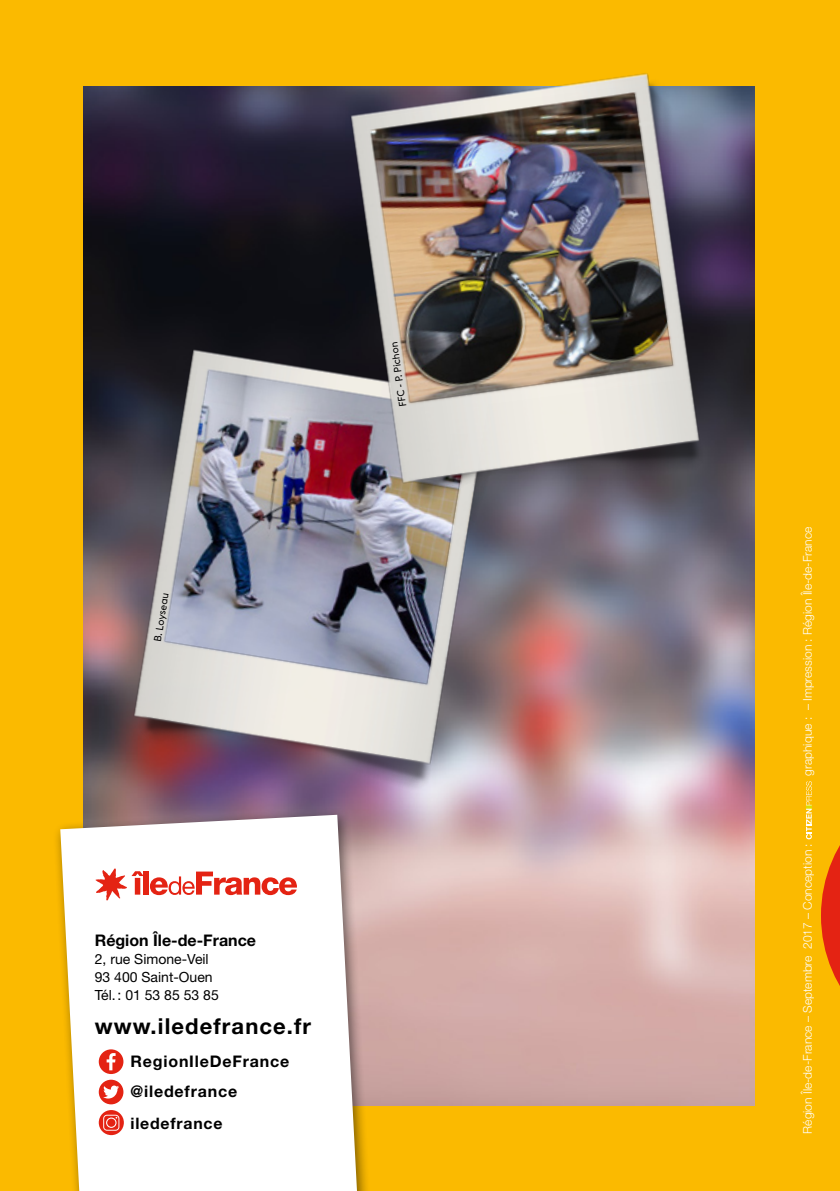
<style>
.page{position:relative;width:840px;height:1191px;background:#fff}
.page>*{position:absolute;margin:0;border:0;box-sizing:border-box;transform-origin:0 0}
.t1{font:700 22px "Helvetica Neue LT Std";letter-spacing:.05em;color:#000}
.t2{font:700 16px "Helvetica Neue LT Std";letter-spacing:.05em;color:#000}
.t3{font:700 16px "Helvetica Neue LT Std";color:#000}
.t4{font:700 15.8px "Helvetica Neue LT Std";letter-spacing:.05em;color:#000}
.t5{font:14px/18px "Helvetica Neue LT Std";color:#000}
.t6{font:300 12px "Helvetica Neue LT Std";color:#fff}
.t7{font:10px "Euclid Flex";color:#000}
</style>
<div class="page">
<div style="left:0;top:0;width:839px;height:1191px;background:#fbba00"></div>
<svg style="left:821px;top:847px;width:18px;height:137px"></svg>
<svg style="left:806px;top:781px;width:5px;height:58px"></svg>
<img style="left:83px;top:86px;width:671px;height:1020px">
<img style="left:103px;top:315px;width:438px;height:493px">
<img style="left:321px;top:73px;width:434px;height:475px">
<div style="left:53px;top:807px;width:319px;height:384px;background:#000;opacity:.5"></div>
<svg style="left:60px;top:814px;width:297px;height:377px;background:#f8f3ec"></svg>
<div style="left:72px;top:848px;width:248px;height:69px;background:#fff"></div>
<svg style="left:95px;top:868px;width:48px;height:32px"></svg>
<div style="left:143px;top:871px;width:5px;height:23px;background:#e42313"></div>
<svg style="left:150px;top:871px;width:147px;height:24px"></svg>
<div style="left:99px;top:1079px;width:24px;height:25px;background:#e42313;border-radius:50%"></div>
<svg style="left:103px;top:1085px;width:16px;height:13px"></svg>
<div style="left:99px;top:1049px;width:24px;height:25px;background:#e42313;border-radius:50%"></div>
<svg style="left:107px;top:1053px;width:8px;height:17px"></svg>
<svg style="left:99px;top:1110px;width:25px;height:25px"></svg>
<svg style="left:103px;top:1114px;width:16px;height:16px"></svg>
<p class="t7" style="left:152px;top:640px;width:50px;rotate:-81deg">B. Loyseau</p>
<p class="t7" style="left:397px;top:407px;width:67px;rotate:-98deg">FFC - P. Pichon</p>
<h2 class="t3" style="left:95px;top:930px;width:163px">Région Île-de-France</h2>
<p class="t5" style="left:95px;top:949px;width:125px">2, rue Simone-Veil<br>93 400 Saint-Ouen<br>Tél.: 01 53 85 53 85</p>
<h1 class="t1" style="left:95px;top:1012px;width:218px">www.iledefrance.fr</h1>
<h2 class="t2" style="left:130px;top:1051px;width:160px">RegionIleDeFrance</h2>
<h2 class="t2" style="left:130px;top:1081px;width:108px">@iledefrance</h2>
<h3 class="t4" style="left:130px;top:1114px;width:93px">iledefrance</h3>
<p class="t6" style="left:799px;top:775px;width:250px;rotate:-90deg">graphique : – Impression : Région Île-de-France</p>
<p class="t6" style="left:799px;top:1133px;width:292px;rotate:-90deg">Région Île-de-France – Septembre 2017 – Conception :</p>
</div>
